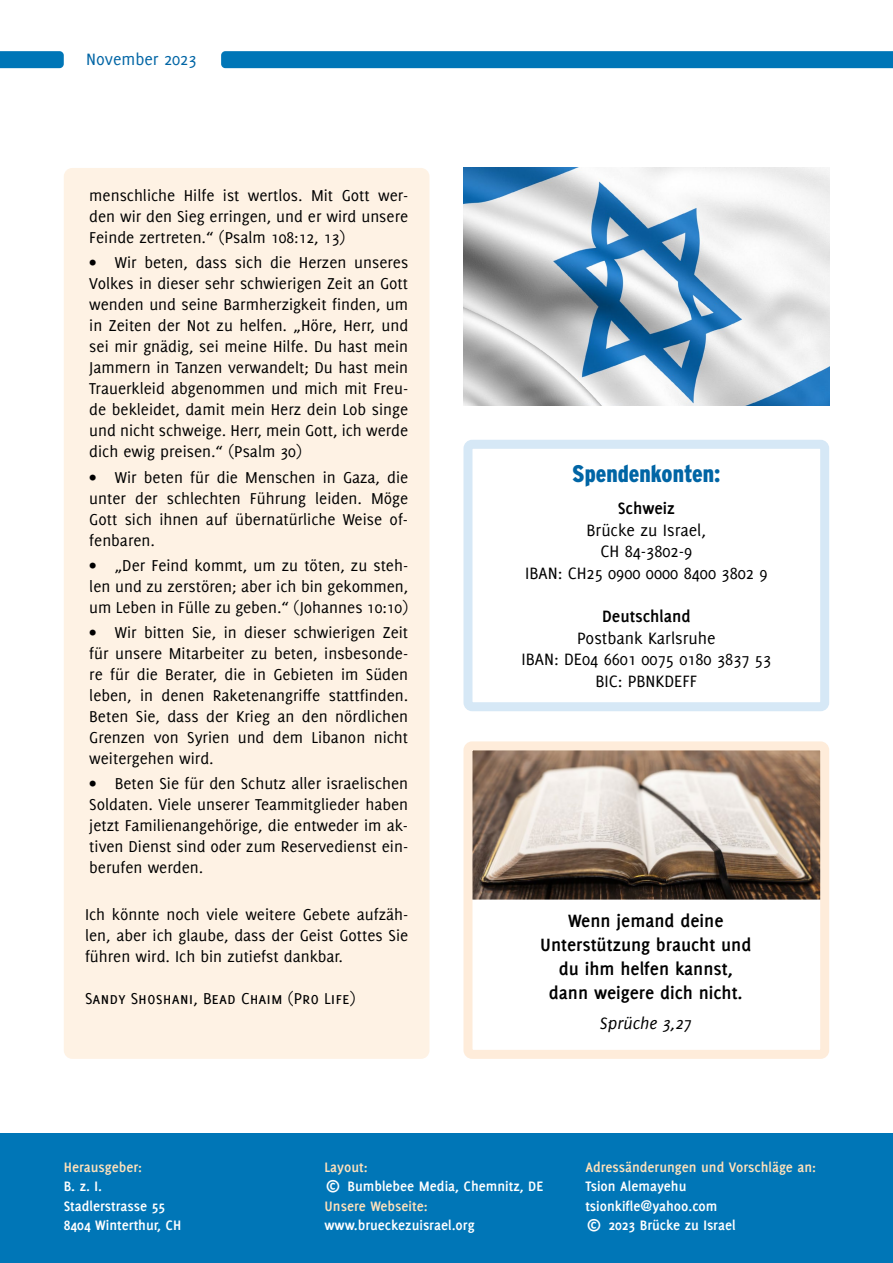
<style>
.page{position:relative;width:893px;height:1263px;background:#fff}
.page>*{position:absolute;margin:0;border:0;box-sizing:border-box;transform-origin:0 0}
.t1{font:900 condensed 24px "Interstate";color:#0065a5}
.t2{font:700 19.5px/24px "Delicious";color:#000;text-align:center}
.t3{font:18px/21.6px "Delicious";color:#000;text-align:center}
.t4{font:700 18px "Delicious";color:#000}
.t5{font:18px "Delicious";color:#0065a5}
.t6{font:italic 18px "Delicious";color:#000}
.t7{font:17.25px/21px "Delicious";color:#000;text-align:justify}
.t8{font:17.25px "Delicious Small Caps";color:#000}
.t9{font:700 15px/19.5px "Delicious";color:#fff}
.t10{font:700 15px "Delicious";color:#fee1bb}
.s1{color:#fee1bb}
.s2{font-size:19.5px}
</style>
<div class="page">
<div style="left:0;top:1133px;width:893px;height:130px;background:#0076b7"></div>
<div style="left:221px;top:51px;width:672px;height:17px;background:#0076b7"></div>
<svg style="left:0;top:51px;width:64px;height:17px"></svg>
<div style="left:64px;top:168px;width:365px;height:891px;background:#fef2e4;border-radius:9px"></div>
<div style="left:463px;top:440px;width:366px;height:271px;border:9px solid #d6e8f6;border-radius:4px"></div>
<img style="left:473px;top:751px;width:346px;height:148px">
<div style="left:463px;top:741px;width:366px;height:318px;border:9px solid #feecda;border-radius:4px"></div>
<img style="left:463px;top:168px;width:366px;height:238px">
<p class="t5" style="left:86px;top:49px;width:112px">November 2023</p>
<p class="t7" style="left:89px;top:185px;width:320px">menschliche Hilfe ist wertlos. Mit Gott wer&shy;den wir den Sieg erringen, und er wird unsere Feinde zertreten.“ (Psalm 108:12, 13)</p>
<p class="t7" style="left:89px;top:252px;width:320px">• Wir beten, dass sich die Herzen unseres Volkes in dieser sehr schwierigen Zeit an Gott wenden und seine Barmherzigkeit finden, um in Zeiten der Not zu helfen. „Höre, Herr, und sei mir gnädig, sei meine Hilfe. Du hast mein Jammern in Tanzen verwandelt; Du hast mein Trauerkleid abgenommen und mich mit Freu&shy;de bekleidet, damit mein Herz dein Lob singe und nicht schweige. Herr, mein Gott, ich werde dich ewig preisen.“ (Psalm 30)</p>
<p class="t7" style="left:89px;top:466px;width:320px">• Wir beten für die Menschen in Gaza, die unter der schlechten Führung leiden. Möge Gott sich ihnen auf übernatürliche Weise of&shy;fenbaren.</p>
<p class="t7" style="left:89px;top:554px;width:320px">• „Der Feind kommt, um zu töten, zu steh&shy;len und zu zerstören; aber ich bin gekommen, um Leben in Fülle zu geben.“ (Johannes 10:10)</p>
<p class="t7" style="left:89px;top:622px;width:320px">• Wir bitten Sie, in dieser schwierigen Zeit für unsere Mitarbeiter zu beten, insbesonde&shy;re für die Berater, die in Gebieten im Süden leben, in denen Raketenangriffe stattfinden.<br>Beten Sie, dass der Krieg an den nördlichen Grenzen von Syrien und dem Libanon nicht weitergehen wird.</p>
<p class="t7" style="left:89px;top:773px;width:320px">• Beten Sie für den Schutz aller israelischen Soldaten. Viele unserer Teammitglieder haben jetzt Familienangehörige, die entweder im ak&shy;tiven Dienst sind oder zum Reservedienst ein&shy;berufen werden.</p>
<p class="t7" style="left:85px;top:903px;width:325px">Ich könnte noch viele weitere Gebete aufzäh&shy;len, aber ich glaube, dass der Geist Gottes Sie führen wird. Ich bin zutiefst dankbar.</p>
<p class="t8" style="left:85px;top:988px;width:272px">Sandy Shoshani, Bead Chaim (Pro Life)</p>
<h1 class="t1" style="left:572px;top:460px;width:150px">Spendenkonten:</h1>
<p class="t4" style="left:618px;top:498px;width:59px">Schweiz</p>
<p class="t3" style="left:525px;top:519px;width:244px">Brücke zu Israel,<br>CH 84-3802-9<br>IBAN: CH25 0900 0000 8400 3802 9</p>
<p class="t4" style="left:602px;top:606px;width:90px">Deutschland</p>
<p class="t3" style="left:522px;top:627px;width:251px">Postbank Karlsruhe<br>IBAN: DE04 6601 0075 0180 3837 53<br>BIC: PBNKDEFF</p>
<p class="t2" style="left:540px;top:908px;width:213px">Wenn jemand deine<br>Unterstützung braucht und du ihm helfen kannst, dann weigere dich nicht.</p>
<p class="t6" style="left:600px;top:1013px;width:93px">Sprüche 3,27</p>
<p class="t10" style="left:64px;top:1158px;width:80px">Herausgeber:</p>
<p class="t9" style="left:64px;top:1177px;width:119px">B. z. I.<br>Stadlerstrasse 55<br>8404 Winterthur, CH</p>
<p class="t9" style="left:325px;top:1157px;width:220px"><span class="s1">Layout:<br></span><span class="s2">©</span> Bumblebee Media, Chemnitz, DE<br><span class="s1">Unsere Webseite:</span></p>
<p class="t9" style="left:325px;top:1216px;width:151px">www.brueckezuisrael.org</p>
<p class="t10" style="left:585px;top:1158px;width:232px">Adressänderungen und Vorschläge an:</p>
<p class="t9" style="left:585px;top:1177px;width:152px">Tsion Alemayehu tsionkifle@yahoo.com <span class="s2">©</span> 2023 Brücke zu Israel</p>
</div>
